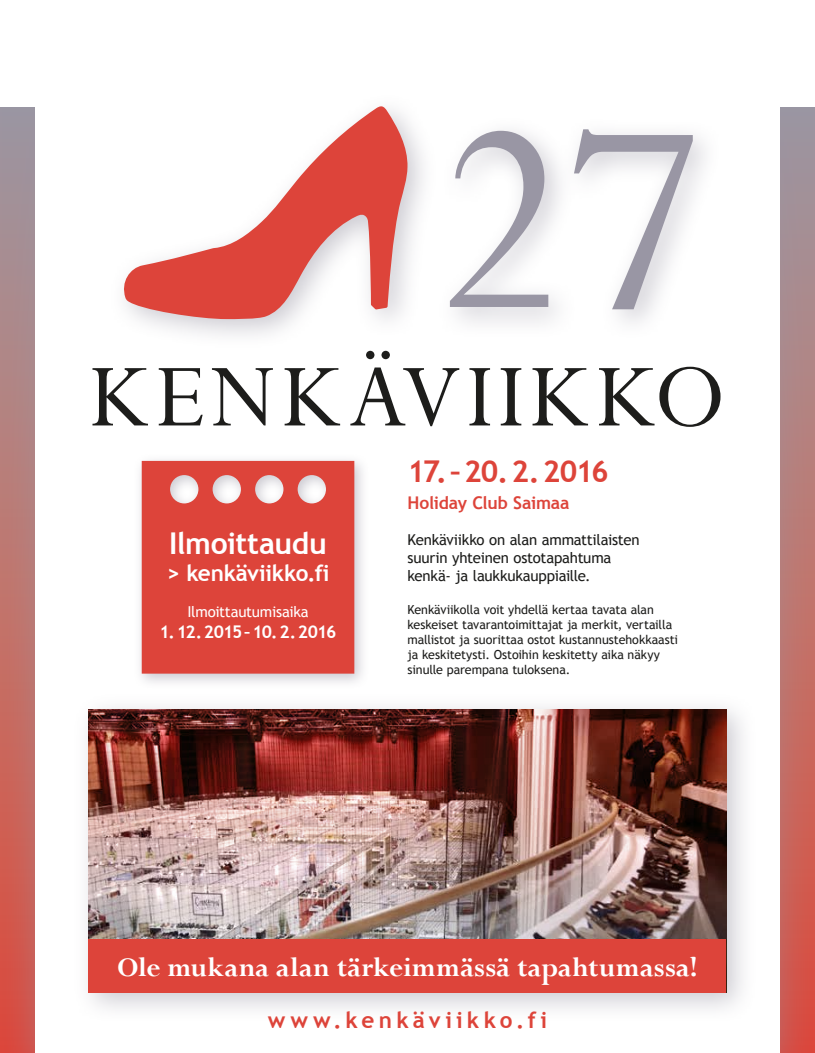
<style>
.page{position:relative;width:815px;height:1053px;background:#fff}
.page>*{position:absolute;margin:0;border:0;box-sizing:border-box;transform-origin:0 0}
.t1{font:300px "Perpetua";color:#9996a4}
.t2{font:100px "Perpetua";letter-spacing:.05em;color:#1d1d1b}
.t3{font:700 30px "Perpetua";letter-spacing:.005em;color:#fff}
.t4{font:700 30px "Trebuchet MS";letter-spacing:-.05em;color:#dd443a}
.t5{font:700 30px "Trebuchet MS";letter-spacing:-.015em;color:#fff}
.t6{font:700 22.5px "Trebuchet MS";letter-spacing:.19em;color:#dd443a}
.t7{font:700 22.5px "Trebuchet MS";letter-spacing:-.015em;color:#fff}
.t8{font:700 17.5px "Trebuchet MS";letter-spacing:-.05em;color:#fff}
.t9{font:700 17.5px "Trebuchet MS";letter-spacing:-.015em;color:#dd443a}
.t10{font:15px/18px "Trebuchet MS";letter-spacing:-.015em;color:#1d1d1b}
.t11{font:15px "Trebuchet MS";letter-spacing:-.02em;color:#fff}
.t12{font:12.5px/15px "Trebuchet MS";letter-spacing:-.01em;color:#1d1d1b}
</style>
<div class="page">
<div style="left:0;top:0;width:815px;height:1052px;background:#9996a4;opacity:.5"></div>
<div style="left:35px;top:0;width:745px;height:1052px;background:#fff"></div>
<div style="left:73px;top:693px;width:684px;height:330px;background:#9996a4;opacity:.5"></div>
<img style="left:89px;top:709px;width:637px;height:230px">
<div style="left:89px;top:939px;width:637px;height:53px;background:#dd443a"></div>
<div style="left:134px;top:452px;width:236px;height:237px;background:#9996a4;opacity:.5"></div>
<div style="left:142px;top:461px;width:212px;height:212px;background:#dd443a"></div>
<div style="left:0;top:0;width:815px;height:106px;background:#fff"></div>
<div style="left:435px;top:115px;width:288px;height:225px;background:#9996a4;opacity:.5"></div>
<div style="left:109px;top:92px;width:329px;height:258px;background:#9996a4;opacity:.5"></div>
<svg style="left:120px;top:106px;width:288px;height:213px"></svg>
<h1 class="t1" style="left:432px;top:32px;width:270px">27</h1>
<h2 class="t2" style="left:89px;top:333px;width:639px">KENKÄVIIKKO</h2>
<h3 class="t5" style="left:169px;top:524px;width:159px">Ilmoittaudu</h3>
<h3 class="t7" style="left:166px;top:559px;width:165px">&gt; kenkäviikko.fi</h3>
<p class="t11" style="left:187px;top:602px;width:123px">Ilmoittautumisaika</p>
<h3 class="t8" style="left:160px;top:620px;width:178px">1.12.2015–10.2.2016</h3>
<h3 class="t4" style="left:407px;top:453px;width:203px">17.–20.2.2016</h3>
<h3 class="t9" style="left:407px;top:492px;width:163px">Holiday Club Saimaa</h3>
<p class="t10" style="left:407px;top:531px;width:234px">Kenkäviikko on alan ammattilaisten suurin yhteinen ostotapahtuma kenkä- ja laukkukauppiaille.</p>
<p class="t12" style="left:407px;top:602px;width:272px">Kenkäviikolla voit yhdellä kertaa tavata alan keskeiset tavarantoimittajat ja merkit, vertailla mallistot ja suorittaa ostot kustannustehokkaasti ja keskitetysti. Ostoihin keskitetty aika näkyy sinulle parempana tuloksena.</p>
<h3 class="t3" style="left:117px;top:947px;width:582px">Ole mukana alan tärkeimmässä tapahtumassa!</h3>
<h3 class="t6" style="left:268px;top:1006px;width:281px">www.kenkäviikko.fi</h3>
</div>
